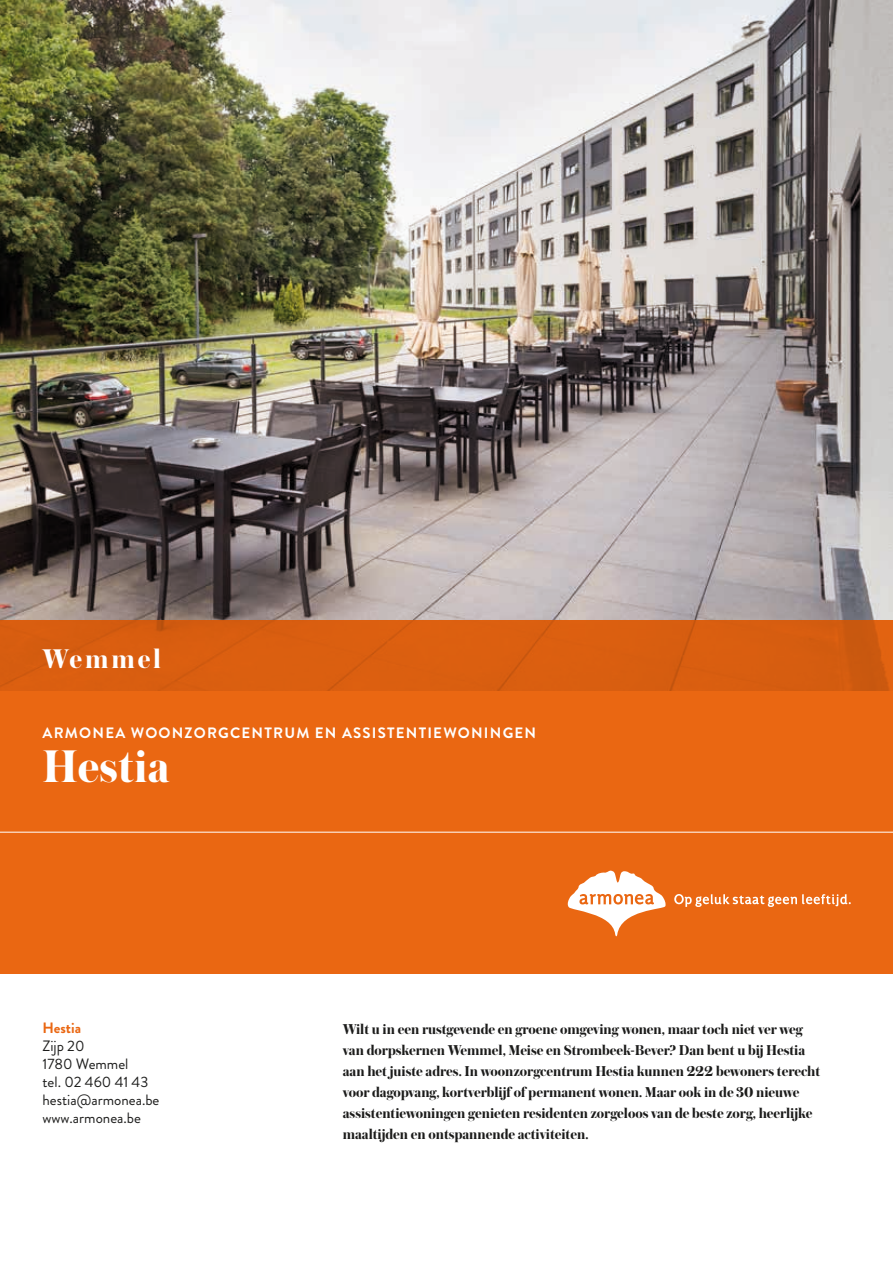
<style>
.page{position:relative;width:893px;height:1263px;background:#fff}
.page>*{position:absolute;margin:0;border:0;box-sizing:border-box;transform-origin:0 0}
.t1{font:700 48.15px "Austin";letter-spacing:.01em;color:#fff}
.t2{font:700 28.35px "Austin";letter-spacing:.1em;color:#fff}
.t3{font:700 15px/21px "Austin";color:#1c1c1b}
.t4{font:15px/18px "Brandon Grotesque";color:#1c1c1b}
.t5{font:700 15px "Brandon Grotesque";letter-spacing:.08em;color:#fff}
.t6{font:700 15px "Brandon Grotesque";color:#ea6712}
</style>
<div class="page">
<img style="left:0;top:0;width:893px;height:620px">
<div style="left:0;top:832px;width:893px;height:142px;background:#ea6712"></div>
<div style="left:0;top:691px;width:893px;height:141px;background:#ea6712"></div>
<svg style="left:568px;top:871px;width:98px;height:66px"></svg>
<svg style="left:674px;top:894px;width:177px;height:13px"></svg>
<div style="left:0;top:620px;width:893px;height:71px;background:#da5e10"></div>
<hr style="left:0;top:832px;width:893px;height:1px;background:#fff">
<h2 class="t2" style="left:43px;top:638px;width:120px">Wemmel</h2>
<p class="t5" style="left:43px;top:722px;width:495px">ARMONEA WOONZORGCENTRUM EN ASSISTENTIEWONINGEN</p>
<h1 class="t1" style="left:43px;top:732px;width:128px">Hestia</h1>
<p class="t6" style="left:43px;top:1017px;width:40px">Hestia</p>
<p class="t4" style="left:43px;top:1037px;width:118px">Zijp 20<br>1780 Wemmel<br>tel. 02 460 41 43 hestia@armonea.be www.armonea.be</p>
<p class="t3" style="left:343px;top:1018px;width:479px">Wilt u in een rustgevende en groene omgeving wonen, maar toch niet ver weg van dorpskernen Wemmel, Meise en Strombeek-Bever? Dan bent u bij Hestia aan het juiste adres. In woonzorgcentrum Hestia kunnen 222 bewoners terecht voor dagopvang, kortverblijf of permanent wonen. Maar ook in de 30 nieuwe assistentiewoningen genieten residenten zorgeloos van de beste zorg, heerlijke maaltijden en ontspannende activiteiten.</p>
</div>
